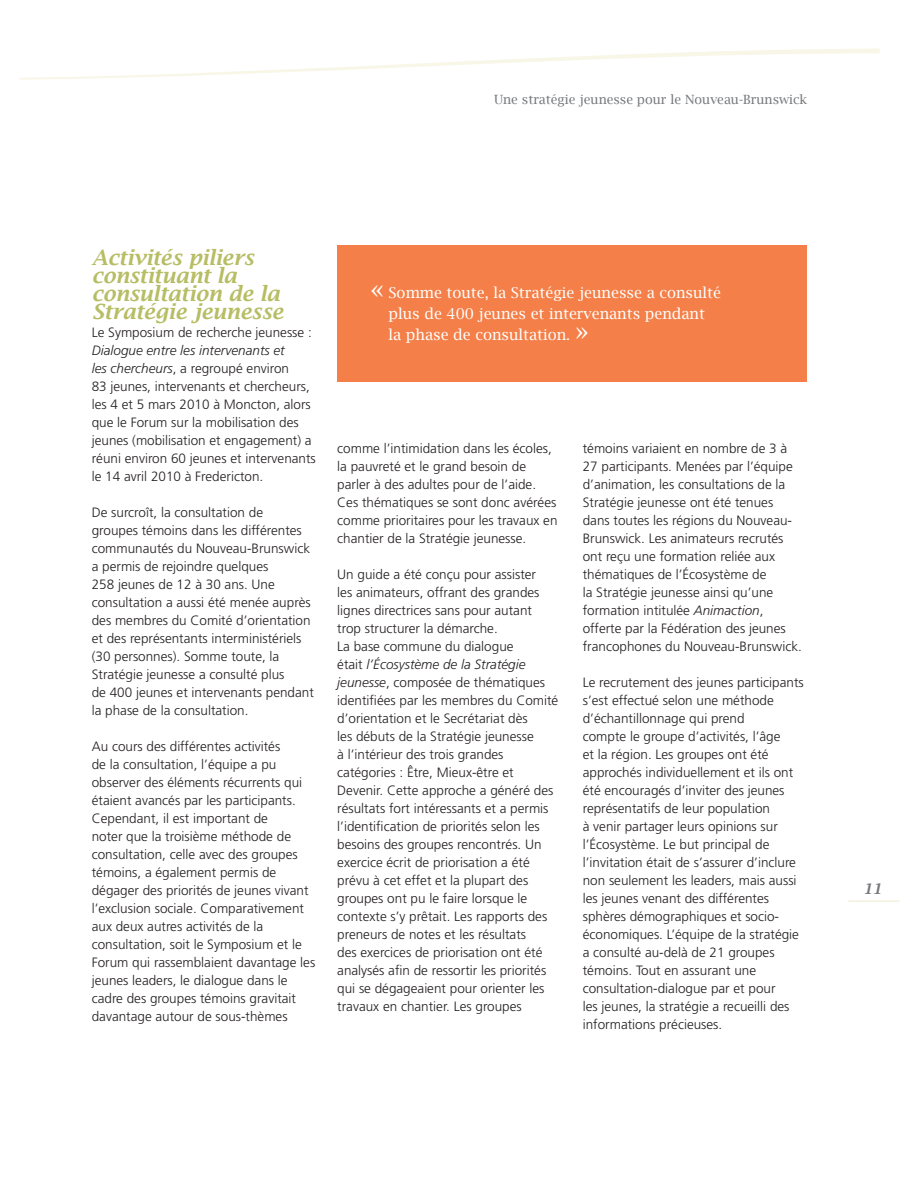
<style>
.page{position:relative;width:918px;height:1188px;background:#fff}
.page>*{position:absolute;margin:0;border:0;box-sizing:border-box;transform-origin:0 0}
.t1{font:italic 600 21px/18px "Lucida Bright";color:#b7bd64}
.t2{font:15px/21px "Lucida Bright";color:#fff}
.t3{font:italic 600 15px "Lucida Bright";color:#76787b}
.t4{font:300 13.5px/18px "Frutiger";color:#231f20}
.t5{font:12.75px "Lucida Bright";color:#76787b}
.s1{font-style:italic}
.s2{font-size:27px}
</style>
<div class="page">
<hr style="left:848px;top:900px;width:52px;height:2px;background:#f4f1dc">
<svg style="left:20px;top:49px;width:860px;height:31px"></svg>
<div style="left:337px;top:245px;width:470px;height:136px;background:#f47f48"></div>
<p class="t5" style="left:494px;top:92px;width:315px">Une stratégie jeunesse pour le Nouveau-Brunswick</p>
<p class="t1" style="left:92px;top:248px;width:193px">Activités piliers constituant la consultation de la<br>Stratégie jeunesse</p>
<p class="t4" style="left:92px;top:323px;width:226px">Le Symposium de recherche jeunesse :<br><span class="s1">Dialogue entre les intervenants et<br>les chercheurs</span>, a regroupé environ<br>83 jeunes, intervenants et chercheurs, les 4 et 5 mars 2010 à Moncton, alors que le Forum sur la mobilisation des jeunes (mobilisation et engagement) a réuni environ 60 jeunes et intervenants le 14 avril 2010 à Fredericton.</p>
<p class="t4" style="left:92px;top:503px;width:224px">De surcroît, la consultation de<br>groupes témoins dans les différentes communautés du Nouveau-Brunswick a permis de rejoindre quelques<br>258 jeunes de 12 à 30 ans. Une consultation a aussi été menée auprès des membres du Comité d’orientation et des représentants interministériels (30 personnes). Somme toute, la Stratégie jeunesse a consulté plus<br>de 400 jeunes et intervenants pendant la phase de la consultation.</p>
<p class="t4" style="left:92px;top:737px;width:225px">Au cours des différentes activités<br>de la consultation, l’équipe a pu observer des éléments récurrents qui étaient avancés par les participants.<br>Cependant, il est important de<br>noter que la troisième méthode de consultation, celle avec des groupes témoins, a également permis de dégager des priorités de jeunes vivant l’exclusion sociale. Comparativement aux deux autres activités de la consultation, soit le Symposium et le Forum qui rassemblaient davantage les jeunes leaders, le dialogue dans le</p>
<p class="t4" style="left:92px;top:989px;width:206px">cadre des groupes témoins gravitait davantage autour de sous-thèmes</p>
<p class="t2" style="left:389px;top:282px;width:334px;text-indent:-18px"><span class="s2">«</span> Somme toute, la Stratégie jeunesse a consulté plus de 400 jeunes et intervenants pendant la phase de consultation. <span class="s2">»</span></p>
<p class="t4" style="left:337px;top:440px;width:222px">comme l’intimidation dans les écoles, la pauvreté et le grand besoin de parler à des adultes pour de l’aide.<br>Ces thématiques se sont donc avérées comme prioritaires pour les travaux en chantier de la Stratégie jeunesse.</p>
<p class="t4" style="left:337px;top:566px;width:223px">Un guide a été conçu pour assister<br>les animateurs, offrant des grandes lignes directrices sans pour autant trop structurer la démarche.<br>La base commune du dialogue<br>était <span class="s1">l’Écosystème de la Stratégie jeunesse</span>, composée de thématiques identifiées par les membres du Comité d’orientation et le Secrétariat dès<br>les débuts de la Stratégie jeunesse<br>à l’intérieur des trois grandes catégories : Être, Mieux-être et Devenir. Cette approche a généré des résultats fort intéressants et a permis l’identification de priorités selon les besoins des groupes rencontrés. Un exercice écrit de priorisation a été prévu à cet effet et la plupart des groupes ont pu le faire lorsque le contexte s’y prêtait. Les rapports des preneurs de notes et les résultats</p>
<p class="t4" style="left:337px;top:944px;width:211px">des exercices de priorisation ont été analysés afin de ressortir les priorités qui se dégageaient pour orienter les travaux en chantier. Les groupes</p>
<p class="t4" style="left:583px;top:440px;width:221px">témoins variaient en nombre de 3 à 27 participants. Menées par l’équipe d’animation, les consultations de la Stratégie jeunesse ont été tenues dans toutes les régions du Nouveau-Brunswick. Les animateurs recrutés ont reçu une formation reliée aux thématiques de l’Écosystème de<br>la Stratégie jeunesse ainsi qu’une formation intitulée <span class="s1">Animaction</span>, offerte par la Fédération des jeunes francophones du Nouveau-Brunswick.</p>
<p class="t4" style="left:583px;top:674px;width:223px">Le recrutement des jeunes participants s’est effectué selon une méthode d’échantillonnage qui prend<br>compte le groupe d’activités, l’âge<br>et la région. Les groupes ont été approchés individuellement et ils ont été encouragés d’inviter des jeunes représentatifs de leur population<br>à venir partager leurs opinions sur l’Écosystème. Le but principal de l’invitation était de s’assurer d’inclure non seulement les leaders, mais aussi les jeunes venant des différentes sphères démographiques et socio&shy;économiques. L’équipe de la stratégie a consulté au-delà de 21 groupes témoins. Tout en assurant une consultation-dialogue par et pour<br>les jeunes, la stratégie a recueilli des informations précieuses.</p>
<p class="t3" style="left:863px;top:879px;width:21px">11</p>
</div>
